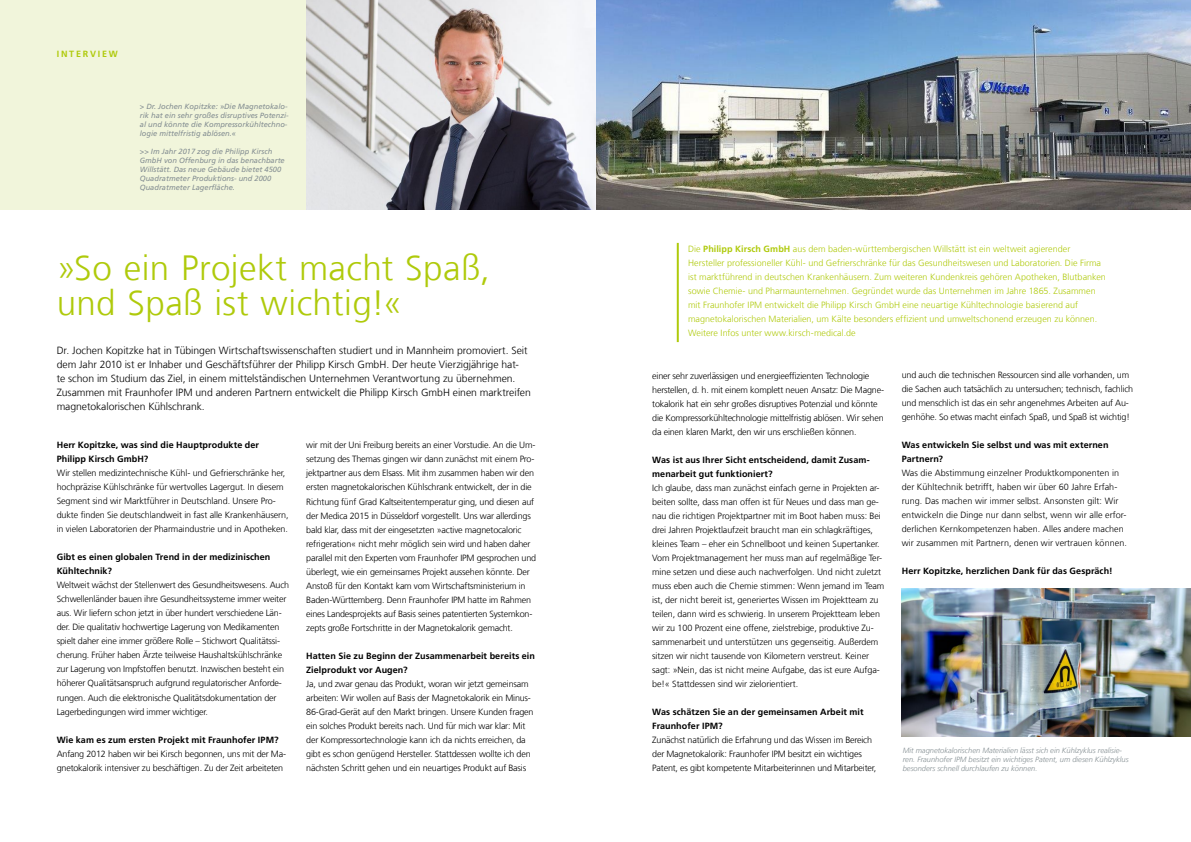
<style>
.page{position:relative;width:1191px;height:842px;background:#fff}
.page>*{position:absolute;margin:0;border:0;box-sizing:border-box;transform-origin:0 0}
.t1{font:300 35px/35px "Frutiger LT Com";letter-spacing:.01em;color:#afca0b}
.t2{font:300 10.4px/14px "Frutiger LT Com";letter-spacing:-.005em;color:#000}
.t3{font:300 9px/14px "Frutiger LT Com";letter-spacing:-.02em;color:#000}
.t4{font:300 9px/14px "Frutiger LT Com";letter-spacing:.005em;color:#afca0b}
.t5{font:700 9px/14px "Frutiger LT Com";letter-spacing:.01em;color:#000}
.t6{font:300 9px/14px "Frutiger LT Com";letter-spacing:.005em;color:#000}
.t7{font:700 9px "Frutiger LT Com";letter-spacing:.2em;color:#afca0b}
.t8{font:italic 7.5px/9px "Frutiger LT Com";color:#848e92}
.t9{font:italic 300 7.5px/9px "Frutiger LT Com";color:#848e92}
.s1{font-weight:700}
</style>
<div class="page">
<div style="left:0;top:0;width:595px;height:210px;background:#f1f5db"></div>
<img style="left:595px;top:0;width:596px;height:210px">
<img style="left:901px;top:588px;width:290px;height:148px">
<hr style="left:677px;top:243px;width:2px;height:99px;background:#afca0b">
<svg style="left:306px;top:0;width:289px;height:210px;background:#b3afb2"></svg>
<p class="t7" style="left:57px;top:48px;width:63px">INTERVIEW</p>
<p class="t8" style="left:140px;top:102px;width:150px">&gt; Dr. Jochen Kopitzke: »Die Magnetokalo&shy;rik hat ein sehr großes disruptives Potenzi&shy;al und könnte die Kompressorkühltechno&shy;logie mittelfristig ablösen.«</p>
<p class="t8" style="left:140px;top:147px;width:146px">&gt;&gt; Im Jahr 2017 zog die Philipp Kirsch GmbH von Offenburg in das benachbarte Willstätt. Das neue Gebäude bietet 4500<br>Quadratmeter Produktions- und 2000<br>Quadratmeter Lagerfläche.</p>
<h1 class="t1" style="left:57px;top:251px;width:435px">»So ein Projekt macht Spaß, und Spaß ist wichtig!«</h1>
<p class="t2" style="left:57px;top:343px;width:476px">Dr. Jochen Kopitzke hat in Tübingen Wirtschaftswissenschaften studiert und in Mannheim promoviert. Seit dem Jahr 2010 ist er Inhaber und Geschäftsführer der Philipp Kirsch GmbH. Der heute Vierzigjährige hat-<br>te schon im Studium das Ziel, in einem mittelständischen Unternehmen Verantwortung zu übernehmen.<br>Zusammen mit Fraunhofer IPM und anderen Partnern entwickelt die Philipp Kirsch GmbH einen marktreifen magnetokalorischen Kühlschrank.</p>
<p class="t5" style="left:57px;top:438px;width:204px">Herr Kopitzke, was sind die Hauptprodukte der<br>Philipp Kirsch GmbH?</p>
<p class="t3" style="left:57px;top:466px;width:233px">Wir stellen medizintechnische Kühl- und Gefrierschränke her, hochpräzise Kühlschränke für wertvolles Lagergut. In diesem Segment sind wir Marktführer in Deutschland. Unsere Pro&shy;dukte finden Sie deutschlandweit in fast alle Krankenhäusern, in vielen Laboratorien der Pharmaindustrie und in Apotheken.</p>
<p class="t5" style="left:57px;top:550px;width:215px">Gibt es einen globalen Trend in der medizinischen<br>Kühltechnik?</p>
<p class="t3" style="left:57px;top:578px;width:234px">Weltweit wächst der Stellenwert des Gesundheitswesens. Auch Schwellenländer bauen ihre Gesundheitssysteme immer weiter aus. Wir liefern schon jetzt in über hundert verschiedene Län&shy;der. Die qualitativ hochwertige Lagerung von Medikamenten spielt daher eine immer größere Rolle – Stichwort Qualitätssi&shy;cherung. Früher haben Ärzte teilweise Haushaltskühlschränke zur Lagerung von Impfstoffen benutzt. Inzwischen besteht ein höherer Qualitätsanspruch aufgrund regulatorischer Anforde&shy;rungen. Auch die elektronische Qualitätsdokumentation der Lagerbedingungen wird immer wichtiger.</p>
<p class="t5" style="left:57px;top:732px;width:223px">Wie kam es zum ersten Projekt mit Fraunhofer IPM?</p>
<p class="t3" style="left:57px;top:746px;width:231px">Anfang 2012 haben wir bei Kirsch begonnen, uns mit der Ma&shy;gnetokalorik intensiver zu beschäftigen. Zu der Zeit arbeiteten</p>
<p class="t3" style="left:306px;top:438px;width:231px">wir mit der Uni Freiburg bereits an einer Vorstudie. An die Um&shy;setzung des Themas gingen wir dann zunächst mit einem Pro&shy;jektpartner aus dem Elsass. Mit ihm zusammen haben wir den ersten magnetokalorischen Kühlschrank entwickelt, der in die Richtung fünf Grad Kaltseitentemperatur ging, und diesen auf der Medica 2015 in Düsseldorf vorgestellt. Uns war allerdings bald klar, dass mit der eingesetzten »active magnetocaloric refrigeration« nicht mehr möglich sein wird und haben daher parallel mit den Experten vom Fraunhofer IPM gesprochen und überlegt, wie ein gemeinsames Projekt aussehen könnte. Der Anstoß für den Kontakt kam vom Wirtschaftsministerium in Baden-Württemberg. Denn Fraunhofer IPM hatte im Rahmen eines Landesprojekts auf Basis seines patentierten Systemkon&shy;zepts große Fortschritte in der Magnetokalorik gemacht.</p>
<p class="t5" style="left:306px;top:648px;width:230px">Hatten Sie zu Beginn der Zusammenarbeit bereits ein<br>Zielprodukt vor Augen?</p>
<p class="t3" style="left:306px;top:676px;width:229px">Ja, und zwar genau das Produkt, woran wir jetzt gemeinsam arbeiten: Wir wollen auf Basis der Magnetokalorik ein Minus-86-Grad-Gerät auf den Markt bringen. Unsere Kunden fragen ein solches Produkt bereits nach. Und für mich war klar: Mit der Kompressortechnologie kann ich da nichts erreichen, da gibt es schon genügend Hersteller. Stattdessen wollte ich den nächsten Schritt gehen und ein neuartiges Produkt auf Basis</p>
<p class="t4" style="left:688px;top:242px;width:419px">Die <span class="s1">Philipp Kirsch GmbH</span> aus dem baden-württembergischen Willstätt ist ein weltweit agierender Hersteller professioneller Kühl- und Gefrierschränke für das Gesundheitswesen und Laboratorien. Die Firma ist marktführend in deutschen Krankenhäusern. Zum weiteren Kundenkreis gehören Apotheken, Blutbanken sowie Chemie- und Pharmaunternehmen. Gegründet wurde das Unternehmen im Jahre 1865. Zusammen mit Fraunhofer IPM entwickelt die Philipp Kirsch GmbH eine neuartige Kühltechnologie basierend auf magnetokalorischen Materialien, um Kälte besonders effizient und umweltschonend erzeugen zu können.<br>Weitere Infos unter www.kirsch-medical.de</p>
<p class="t3" style="left:652px;top:368px;width:233px">einer sehr zuverlässigen und energieeffizienten Technologie herstellen, d. h. mit einem komplett neuen Ansatz: Die Magne&shy;tokalorik hat ein sehr großes disruptives Potenzial und könnte die Kompressorkühltechnologie mittelfristig ablösen. Wir sehen da einen klaren Markt, den wir uns erschließen können.</p>
<p class="t5" style="left:652px;top:452px;width:219px">Was ist aus Ihrer Sicht entscheidend, damit Zusam&shy;menarbeit gut funktioniert?</p>
<p class="t3" style="left:652px;top:480px;width:234px">Ich glaube, dass man zunächst einfach gerne in Projekten ar&shy;beiten sollte, dass man offen ist für Neues und dass man ge&shy;nau die richtigen Projektpartner mit im Boot haben muss: Bei drei Jahren Projektlaufzeit braucht man ein schlagkräftiges, kleines Team – eher ein Schnellboot und keinen Supertanker.<br>Vom Projektmanagement her muss man auf regelmäßige Ter&shy;mine setzen und diese auch nachverfolgen. Und nicht zuletzt muss eben auch die Chemie stimmen: Wenn jemand im Team ist, der nicht bereit ist, generiertes Wissen im Projektteam zu teilen, dann wird es schwierig. In unserem Projektteam leben wir zu 100 Prozent eine offene, zielstrebige, produktive Zu&shy;sammenarbeit und unterstützen uns gegenseitig. Außerdem sitzen wir nicht tausende von Kilometern verstreut. Keiner sagt: »Nein, das ist nicht meine Aufgabe, das ist eure Aufga&shy;be!« Stattdessen sind wir zielorientiert.</p>
<p class="t5" style="left:652px;top:705px;width:213px">Was schätzen Sie an der gemeinsamen Arbeit mit<br>Fraunhofer IPM?</p>
<p class="t3" style="left:652px;top:733px;width:226px">Zunächst natürlich die Erfahrung und das Wissen im Bereich der Magnetokalorik: Fraunhofer IPM besitzt ein wichtiges<br>Patent, es gibt kompetente Mitarbeiterinnen und Mitarbeiter,</p>
<p class="t3" style="left:901px;top:368px;width:233px">und auch die technischen Ressourcen sind alle vorhanden, um die Sachen auch tatsächlich zu untersuchen; technisch, fachlich und menschlich ist das ein sehr angenehmes Arbeiten auf Au&shy;genhöhe. So etwas macht einfach Spaß, und Spaß ist wichtig!</p>
<p class="t5" style="left:901px;top:438px;width:208px">Was entwickeln Sie selbst und was mit externen<br>Partnern?</p>
<p class="t6" style="left:901px;top:466px;width:227px">Was die Abstimmung einzelner Produktkomponenten in der Kühltechnik betrifft, haben wir über 60 Jahre Erfah&shy;rung. Das machen wir immer selbst. Ansonsten gilt: Wir entwickeln die Dinge nur dann selbst, wenn wir alle erfor&shy;derlichen Kernkompetenzen haben. Alles andere machen wir zusammen mit Partnern, denen wir vertrauen können.</p>
<p class="t5" style="left:901px;top:564px;width:212px">Herr Kopitzke, herzlichen Dank für das Gespräch!</p>
<p class="t9" style="left:902px;top:745px;width:227px">Mit magnetokalorischen Materialien lässt sich ein Kühlzyklus realisie&shy;ren. Fraunhofer IPM besitzt ein wichtiges Patent, um diesen Kühlzyklus besonders schnell durchlaufen zu können.</p>
</div>
